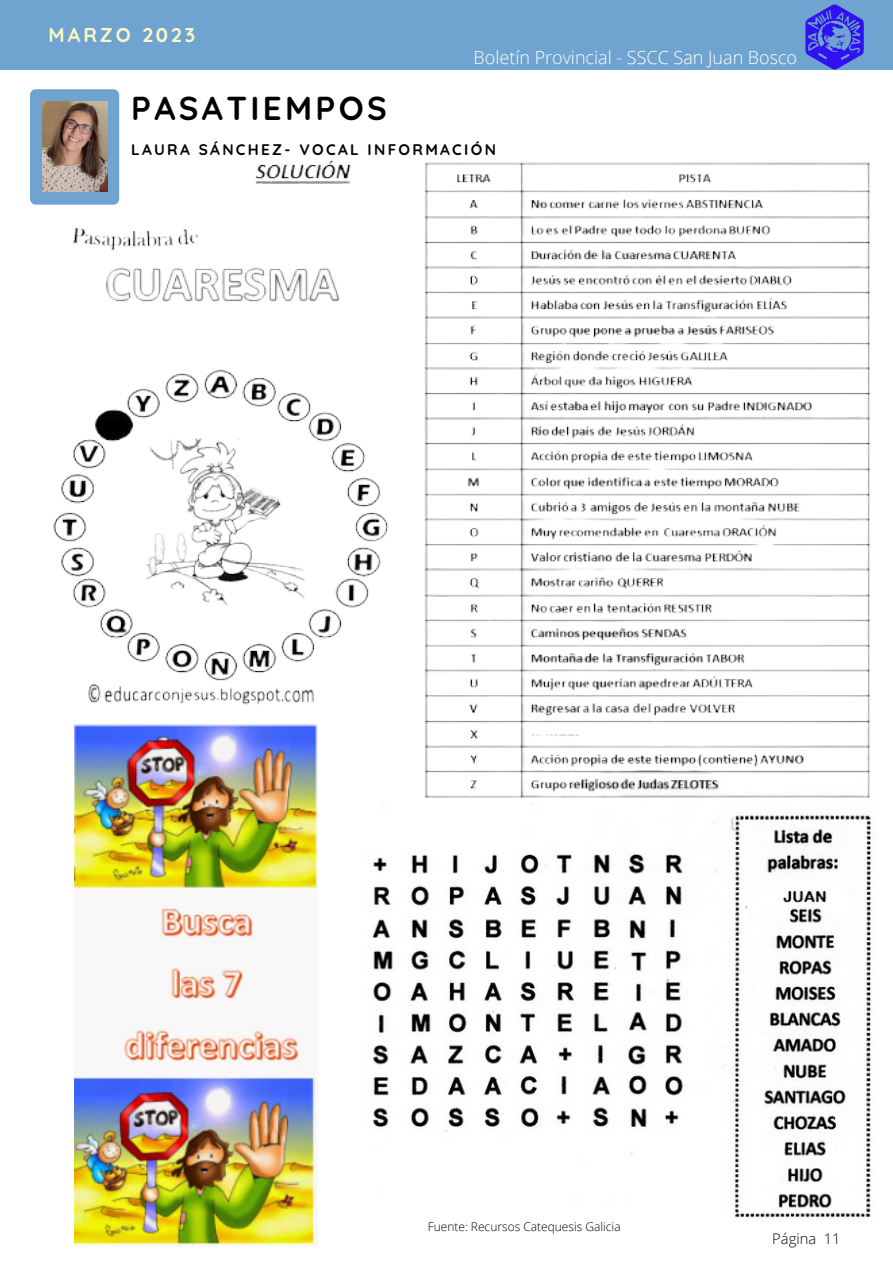
<style>
.page{position:relative;width:893px;height:1264px;background:#fff}
.page>*{position:absolute;margin:0;border:0;box-sizing:border-box;transform-origin:0 0}
.t1{font:700 33px "Quicksand";letter-spacing:.1em;color:#000}
.t2{font:700 19.8px "Quicksand";letter-spacing:.15em;color:#fff8c2}
.t3{font:300 18px "Open Sans";color:#fff}
.t4{font:700 15.3px "Quicksand";letter-spacing:.15em;color:#000}
.t5{font:300 14.7px "Open Sans";color:#000}
.t6{font:300 12px "Open Sans";color:#000}
</style>
<div class="page">
<div style="left:0;top:1px;width:892px;height:69px;background:#70a4d0"></div>
<img style="left:805px;top:5px;width:59px;height:65px">
<div style="left:30px;top:89px;width:89px;height:116px;background:#70a4d0;border-radius:6px"></div>
<img style="left:42px;top:102px;width:65px;height:48px">
<img style="left:30px;top:150px;width:840px;height:652px">
<img style="left:75px;top:723px;width:242px;height:522px">
<img style="left:372px;top:804px;width:499px;height:415px">
<p class="t2" style="left:49px;top:22px;width:148px">MARZO 2023</p>
<p class="t3" style="left:473px;top:45px;width:325px">Boletín Provincial - SSCC San Juan Bosco</p>
<h1 class="t1" style="left:131px;top:87px;width:257px">PASATIEMPOS</h1>
<p class="t4" style="left:131px;top:140px;width:366px">LAURA SÁNCHEZ- VOCAL INFORMACIÓN</p>
<p class="t6" style="left:427px;top:1217px;width:194px">Fuente: Recursos Catequesis Galicia</p>
<p class="t5" style="left:772px;top:1227px;width:70px">Página 11</p>
</div>
